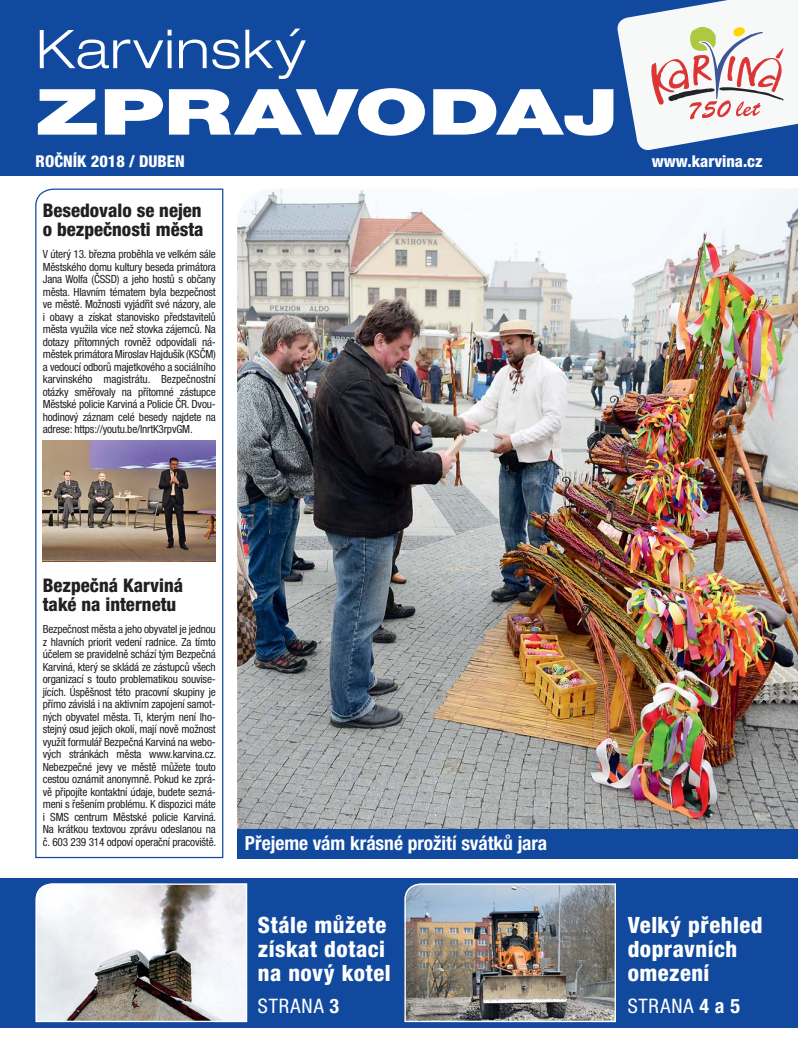
<style>
.page{position:relative;width:798px;height:1063px;background:#fff}
.page>*{position:absolute;margin:0;border:0;box-sizing:border-box;transform-origin:0 0}
.t1{font:900 63.62px "Helvetica Neue LT Pro";letter-spacing:-.01em;color:#fff;scale:1.45 1}
.t2{font:300 expanded 53.38px "Helvetica Neue LT Pro";letter-spacing:.03em;color:#fff}
.t3{font:800 condensed 22.5px/23.8px "Helvetica Neue LT Pro";letter-spacing:.02em;color:#fff}
.t4{font:condensed 20px "Helvetica Neue LT Pro";letter-spacing:.045em;color:#fff}
.t5{font:700 condensed 19.38px "Helvetica Neue LT Pro";color:#fff}
.t6{font:800 condensed 18.75px/18.8px "Helvetica Neue LT Pro";color:#231f20}
.t7{font:800 condensed 16.25px "Helvetica Neue LT Pro";color:#fff}
.t8{font:condensed 11.25px/12.5px "Helvetica Neue LT Pro";letter-spacing:-.015em;color:#231f20;text-align:justify}
.s1{font-weight:700}
</style>
<div class="page">
<div style="left:0;top:0;width:797px;height:176px;background:#11499f"></div>
<svg style="left:617px;top:0;width:180px;height:150px"></svg>
<img style="left:237px;top:189px;width:560px;height:640px">
<div style="left:0;top:878px;width:797px;height:150px;background:#11499f"></div>
<img style="left:404px;top:883px;width:212px;height:140px">
<svg style="left:35px;top:883px;width:213px;height:140px;background:#c4c4c5"></svg>
<div style="left:237px;top:829px;width:560px;height:29px;background:#11499f"></div>
<svg style="left:35px;top:188px;width:189px;height:671px"></svg>
<h2 class="t2" style="left:36px;top:30px;width:271px">Karvinský</h2>
<h1 class="t1" style="left:36px;top:89px;width:403px">ZPRAVODAJ</h1>
<h3 class="t7" style="left:36px;top:156px;width:150px">ROČNÍK 2018 / DUBEN</h3>
<h3 class="t7" style="left:651px;top:156px;width:112px">www.karvina.cz</h3>
<h3 class="t6" style="left:43px;top:203px;width:162px">Besedovalo se nejen o bezpečnosti města</h3>
<p class="t8" style="left:43px;top:249px;width:174px">V úterý 13. března proběhla ve velkém sále Městského domu kultury beseda primátora Jana Wolfa (ČSSD) a jeho hostů s občany města. Hlavním tématem byla bezpečnost ve městě. Možnosti vyjádřit své názory, ale i obavy a získat stanovisko představitelů města využila více než stovka zájemců. Na dotazy přítomných rovněž odpovídali ná&shy;městek primátora Miroslav Hajdušík (KSČM) a vedoucí odborů majetkového a sociálního karvinského magistrátu. Bezpečnostní otázky směřovaly na přítomné zástupce Městské policie Karviná a Policie ČR. Dvou&shy;hodinový záznam celé besedy najdete na adrese: https://youtu.be/InrtK3rpvGM.</p>
<h3 class="t6" style="left:43px;top:578px;width:142px">Bezpečná Karviná také na internetu</h3>
<p class="t8" style="left:43px;top:624px;width:175px">Bezpečnost města a jeho obyvatel je jednou z hlavních priorit vedení radnice. Za tímto účelem se pravidelně schází tým Bezpečná Karviná, který se skládá ze zástupců všech organizací s touto problematikou souvise&shy;jících. Úspěšnost této pracovní skupiny je přímo závislá i na aktivním zapojení samot&shy;ných obyvatel města. Ti, kterým není lho&shy;stejný osud jejich okolí, mají nově možnost využít formulář Bezpečná Karviná na webo&shy;vých stránkách města www.karvina.cz.<br>Nebezpečné jevy ve městě můžete touto cestou oznámit anonymně. Pokud ke zprá&shy;vě připojíte kontaktní údaje, budete sezná&shy;meni s řešením problému. K dispozici máte i SMS centrum Městské policie Karviná.<br>Na krátkou textovou zprávu odeslanou na č. 603 239 314 odpoví operační pracoviště.</p>
<h3 class="t5" style="left:245px;top:836px;width:304px">Přejeme vám krásné prožití svátků jara</h3>
<h3 class="t3" style="left:258px;top:916px;width:134px">Stále můžete získat dotaci na nový kotel</h3>
<h3 class="t4" style="left:258px;top:999px;width:83px">STRANA <span class="s1">3</span></h3>
<h3 class="t3" style="left:627px;top:916px;width:136px">Velký přehled dopravních omezení</h3>
<h3 class="t4" style="left:627px;top:999px;width:114px">STRANA <span class="s1">4 a 5</span></h3>
</div>
